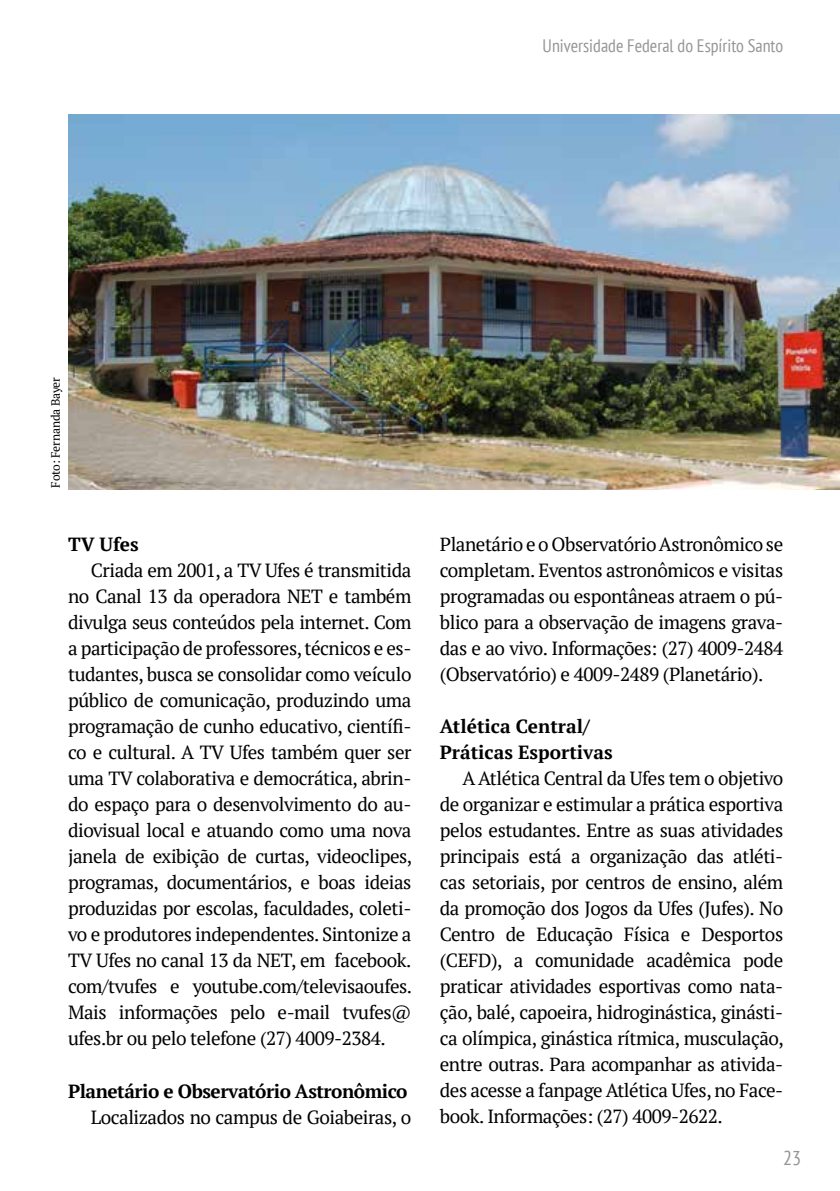
<style>
.page{position:relative;width:840px;height:1191px;background:#fff}
.page>*{position:absolute;margin:0;border:0;box-sizing:border-box;transform-origin:0 0}
.t1{font:condensed 20px "PT Sans";color:#939598}
.t2{font:19px/26px "PT Serif";letter-spacing:-.025em;color:#000;text-align:justify}
.t3{font:700 19px/26px "PT Serif";letter-spacing:-.015em;color:#000}
.t4{font:condensed 18px "PT Sans";color:#939598}
.t5{font:12px "PT Serif";letter-spacing:-.015em;color:#000}
</style>
<div class="page">
<img style="left:68px;top:115px;width:771px;height:374px">
<p class="t4" style="left:542px;top:34px;width:242px">Universidade Federal do Espírito Santo</p>
<p class="t5" style="left:48px;top:488px;width:112px;rotate:-90deg">Foto: Fernanda Bayer</p>
<p class="t3" style="left:68px;top:531px;width:72px">TV Ufes</p>
<p class="t2" style="left:68px;top:557px;width:345px;text-indent:23px">Criada em 2001, a TV Ufes é transmitida no Canal 13 da operadora NET e também divulga seus conteúdos pela internet. Com a participação de professores, técnicos e es&shy;tudantes, busca se consolidar como veículo público de comunicação, produzindo uma programação de cunho educativo, científi&shy;co e cultural. A TV Ufes também quer ser uma TV colaborativa e democrática, abrin&shy;do espaço para o desenvolvimento do au&shy;diovisual local e atuando como uma nova janela de exibição de curtas, videoclipes, programas, documentários, e boas ideias produzidas por escolas, faculdades, coleti&shy;vo e produtores independentes. Sintonize a TV Ufes no canal 13 da NET, em facebook. com/tvufes e youtube.com/televisaoufes.<br>Mais informações pelo e-mail tvufes@ ufes.br ou pelo telefone (27) 4009-2384.</p>
<p class="t3" style="left:68px;top:1077px;width:340px">Planetário e Observatório Astronômico</p>
<p class="t2" style="left:91px;top:1103px;width:322px">Localizados no campus de Goiabeiras, o</p>
<p class="t2" style="left:439px;top:531px;width:345px">Planetário e o Observatório Astronômico se completam. Eventos astronômicos e visitas programadas ou espontâneas atraem o pú&shy;blico para a observação de imagens grava&shy;das e ao vivo. Informações: (27) 4009-2484 (Observatório) e 4009-2489 (Planetário).</p>
<p class="t3" style="left:439px;top:713px;width:174px">Atlética Central/<br>Práticas Esportivas</p>
<p class="t2" style="left:439px;top:765px;width:345px;text-indent:23px">A Atlética Central da Ufes tem o objetivo de organizar e estimular a prática esportiva pelos estudantes. Entre as suas atividades principais está a organização das atléti&shy;cas setoriais, por centros de ensino, além da promoção dos Jogos da Ufes (Jufes). No Centro de Educação Física e Desportos (CEFD), a comunidade acadêmica pode praticar atividades esportivas como nata&shy;ção, balé, capoeira, hidroginástica, ginásti&shy;ca olímpica, ginástica rítmica, musculação, entre outras. Para acompanhar as ativida&shy;des acesse a fanpage Atlética Ufes, no Face&shy;book. Informações: (27) 4009-2622.</p>
<p class="t1" style="left:782px;top:1145px;width:19px">23</p>
</div>
